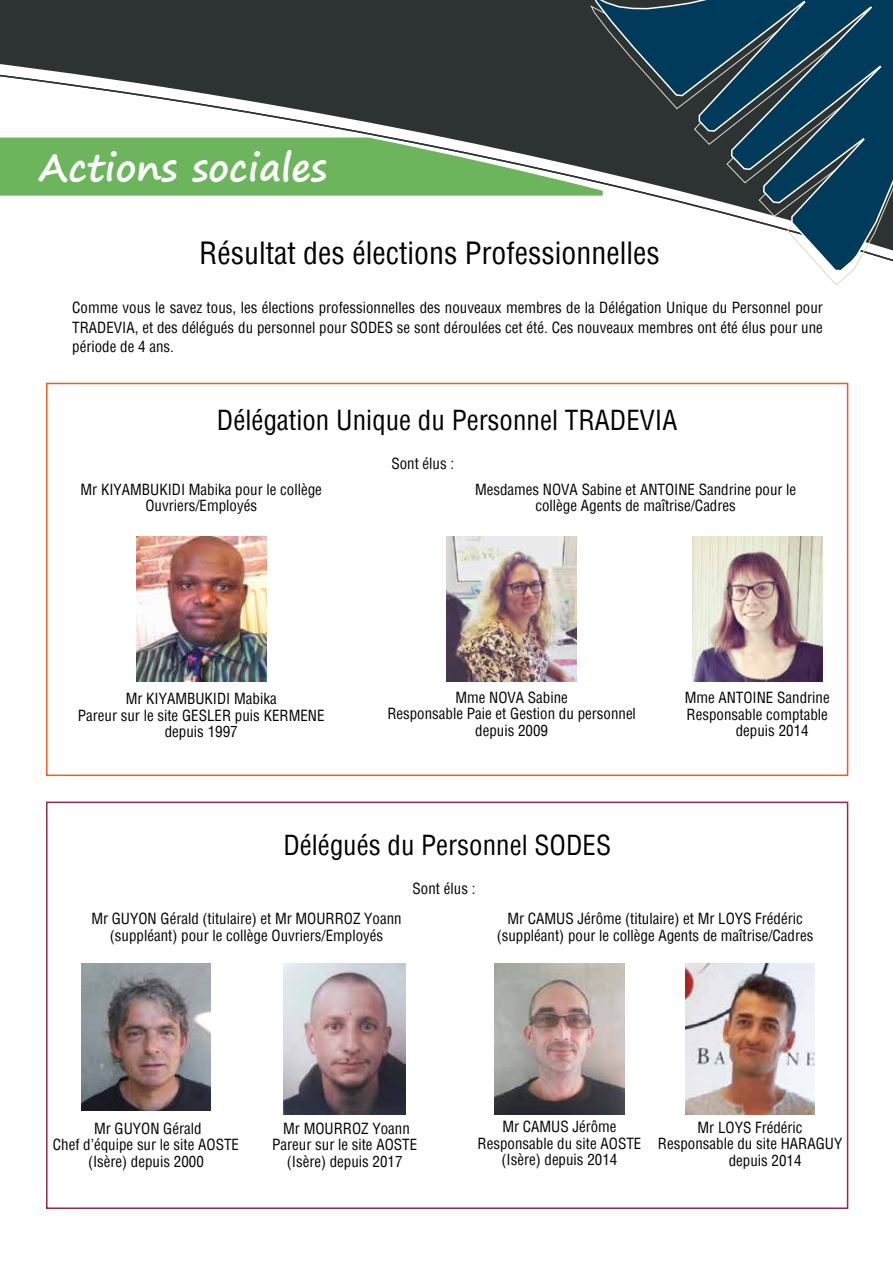
<style>
.page{position:relative;width:893px;height:1263px;background:#fff}
.page>*{position:absolute;margin:0;border:0;box-sizing:border-box;transform-origin:0 0}
.t1{font:700 37.5px "Segoe Print";color:#fff}
.t2{font:condensed 30px "Helvetica";color:#000}
.t3{font:condensed 27px "Helvetica";color:#000}
.t4{font:condensed 15px/16.5px "Helvetica";color:#000;text-align:center}
</style>
<div class="page">
<div style="left:46px;top:801px;width:802px;height:408px;border:2px solid #902c53"></div>
<div style="left:46px;top:383px;width:802px;height:393px;border:2px solid #e95e27"></div>
<svg style="left:0;top:0;width:590px;height:196px;fill:#2d3332"></svg>
<svg style="left:590px;top:0;width:262px;height:285px"></svg>
<svg style="left:593px;top:0;width:300px;height:272px"></svg>
<img style="left:136px;top:537px;width:130px;height:144px">
<img style="left:447px;top:537px;width:129px;height:144px">
<img style="left:692px;top:537px;width:130px;height:144px">
<img style="left:82px;top:963px;width:128px;height:147px">
<img style="left:284px;top:963px;width:122px;height:151px">
<img style="left:495px;top:963px;width:129px;height:151px">
<img style="left:685px;top:963px;width:130px;height:151px">
<h1 class="t1" style="left:39px;top:133px;width:289px">Actions sociales</h1>
<h2 class="t2" style="left:199px;top:234px;width:462px">Résultat des élections Professionnelles</h2>
<p class="t4" style="left:72px;top:298px;width:752px;line-height:19.5px;text-align:justify">Comme vous le savez tous, les élections professionnelles des nouveaux membres de la Délégation Unique du Personnel pour TRADEVIA, et des délégués du personnel pour SODES se sont déroulées cet été. Ces nouveaux membres ont été élus pour une période de 4 ans.</p>
<h3 class="t3" style="left:217px;top:403px;width:462px">Délégation Unique du Personnel TRADEVIA</h3>
<p class="t4" style="left:81px;top:481px;width:243px">Mr KIYAMBUKIDI Mabika pour le collège<br>Ouvriers/Employés</p>
<p class="t4" style="left:391px;top:455px;width:64px">Sont élus :</p>
<p class="t4" style="left:475px;top:481px;width:323px">Mesdames NOVA Sabine et ANTOINE Sandrine pour le collège Agents de maîtrise/Cadres</p>
<p class="t4" style="left:78px;top:690px;width:248px">Mr KIYAMBUKIDI Mabika<br>Pareur sur le site GESLER puis KERMENE depuis 1997</p>
<p class="t4" style="left:387px;top:689px;width:250px">Mme NOVA Sabine<br>Responsable Paie et Gestion du personnel depuis 2009</p>
<p class="t4" style="left:685px;top:689px;width:146px">Mme ANTOINE Sandrine</p>
<p class="t4" style="left:687px;top:706px;width:143px">Responsable comptable</p>
<p class="t4" style="left:736px;top:722px;width:74px">depuis 2014</p>
<h3 class="t3" style="left:283px;top:828px;width:329px">Délégués du Personnel SODES</h3>
<p class="t4" style="left:91px;top:910px;width:312px">Mr GUYON Gérald (titulaire) et Mr MOURROZ Yoann (suppléant) pour le collège Ouvriers/Employés</p>
<p class="t4" style="left:413px;top:880px;width:64px">Sont élus :</p>
<p class="t4" style="left:497px;top:910px;width:318px">Mr CAMUS Jérôme (titulaire) et Mr LOYS Frédéric (suppléant) pour le collège Agents de maîtrise/Cadres</p>
<p class="t4" style="left:478px;top:1118px;width:165px">Mr CAMUS Jérôme<br>Responsable du site AOSTE (Isère) depuis 2014</p>
<p class="t4" style="left:53px;top:1120px;width:188px">Mr GUYON Gérald<br>Chef d’équipe sur le site AOSTE (Isère) depuis 2000</p>
<p class="t4" style="left:272px;top:1120px;width:146px">Mr MOURROZ Yoann<br>Pareur sur le site AOSTE (Isère) depuis 2017</p>
<p class="t4" style="left:698px;top:1119px;width:106px">Mr LOYS Frédéric</p>
<p class="t4" style="left:658px;top:1135px;width:186px">Responsable du site HARAGUY</p>
<p class="t4" style="left:729px;top:1152px;width:74px">depuis 2014</p>
</div>
